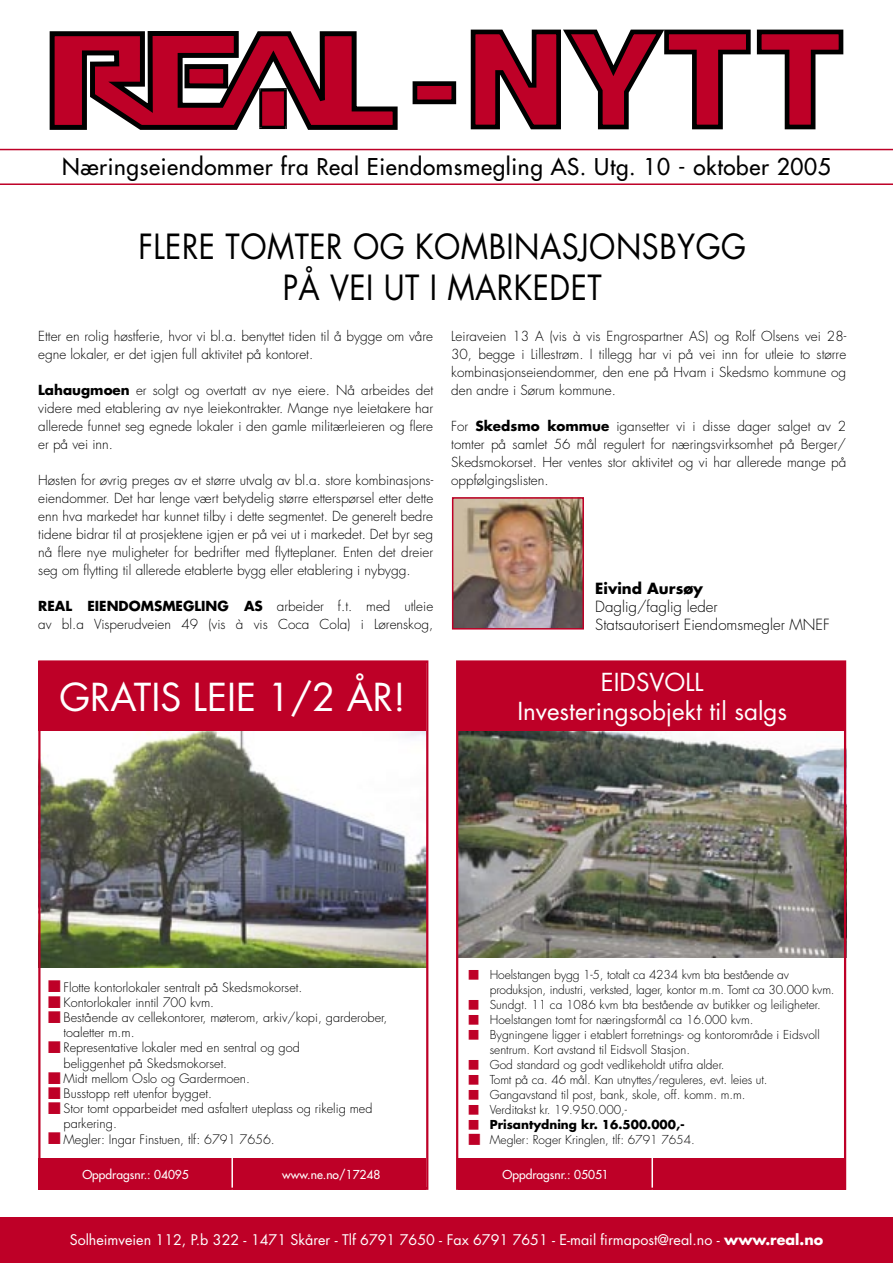
<style>
.page{position:relative;width:893px;height:1263px;background:#fff}
.page>*{position:absolute;margin:0;border:0;box-sizing:border-box;transform-origin:0 0}
.t1{font:37.5px "Futura";color:#fff}
.t2{font:33.75px/40.5px "Futura";letter-spacing:.015em;color:#000;text-align:center;scale:.9 1}
.t3{font:24.15px "Futura";color:#fff}
.t4{font:22.5px "Futura";letter-spacing:.03em;color:#000}
.t5{font:300 15px "Futura";color:#000}
.t6{font:700 15px "Futura";color:#000}
.t7{font:14.25px "Futura";color:#fff}
.t8{font:300 13.5px/18px "Futura";color:#000;text-align:justify}
.t9{font:300 12.6px/15.1px "Futura";color:#000}
.t10{font:300 12px/15px "Futura";color:#000}
.t11{font:12px "Futura";color:#fff}
.t12{font:700 12px "Futura";color:#000}
.s1{font-weight:700}
</style>
<div class="page">
<div style="left:0;top:1217px;width:893px;height:46px;background:#be0027"></div>
<svg style="left:50px;top:31px;width:348px;height:99px"></svg>
<svg style="left:413px;top:30px;width:430px;height:99px"></svg>
<svg style="left:0;top:149px;width:893px;height:36px"></svg>
<img style="left:455px;top:500px;width:126px;height:126px">
<div style="left:452px;top:497px;width:132px;height:132px;border:2px solid #be0027"></div>
<div style="left:458px;top:661px;width:388px;height:70px;background:#be0027"></div>
<img style="left:459px;top:731px;width:384px;height:226px">
<div style="left:458px;top:1158px;width:388px;height:32px;background:#be0027"></div>
<hr style="left:651px;top:1158px;width:2px;height:32px;background:#fff">
<div style="left:38px;top:661px;width:388px;height:70px;background:#be0027"></div>
<img style="left:41px;top:731px;width:384px;height:236px">
<div style="left:38px;top:1158px;width:388px;height:32px;background:#be0027"></div>
<hr style="left:231px;top:1158px;width:2px;height:32px;background:#fff">
<div style="left:38px;top:660px;width:390px;height:530px;border:2px solid #be0027"></div>
<div style="left:456px;top:660px;width:390px;height:530px;border:2px solid #be0027"></div>
<p class="t4" style="left:62px;top:152px;width:770px">Næringseiendommer fra Real Eiendomsmegling AS. Utg. 10 - oktober 2005</p>
<p class="t2" style="left:138px;top:227px;width:677px">FLERE TOMTER OG KOMBINASJONSBYGG<br>PÅ VEI UT I MARKEDET</p>
<p class="t8" style="left:38px;top:328px;width:396px">Etter en rolig høstferie, hvor vi bl.a. benyttet tiden til å bygge om våre egne lokaler, er det igjen full aktivitet på kontoret.</p>
<p class="t8" style="left:38px;top:382px;width:396px"><span class="s1">Lahaugmoen</span> er solgt og overtatt av nye eiere. Nå arbeides det videre med etablering av nye leiekontrakter. Mange nye leietakere har allerede funnet seg egnede lokaler i den gamle militærleieren og flere er på vei inn.</p>
<p class="t8" style="left:38px;top:472px;width:396px">Høsten for øvrig preges av et større utvalg av bl.a. store kombinasjons&shy;eiendommer. Det har lenge vært betydelig større etterspørsel etter dette enn hva markedet har kunnet tilby i dette segmentet. De generelt bedre tidene bidrar til at prosjektene igjen er på vei ut i markedet. Det byr seg nå flere nye muligheter for bedrifter med flytteplaner. Enten det dreier seg om flytting til allerede etablerte bygg eller etablering i nybygg.</p>
<p class="t8" style="left:38px;top:598px;width:396px"><span class="s1">REAL EIENDOMSMEGLING AS</span> arbeider f.t. med utleie av bl.a Visperudveien 49 (vis à vis Coca Cola) i Lørenskog,</p>
<p class="t1" style="left:60px;top:673px;width:348px">GRATIS LEIE 1/2 ÅR!</p>
<p class="t8" style="left:451px;top:328px;width:396px">Leiraveien 13 A (vis à vis Engrospartner AS) og Rolf Olsens vei 28- 30, begge i Lillestrøm. I tillegg har vi på vei inn for utleie to større kombinasjonseiendommer, den ene på Hvam i Skedsmo kommune og den andre i Sørum kommune.</p>
<p class="t8" style="left:451px;top:418px;width:396px">For <span class="s1">Skedsmo kommue</span> igansetter vi i disse dager salget av 2 tomter på samlet 56 mål regulert for næringsvirksomhet på Berger/ Skedsmokorset. Her ventes stor aktivitet og vi har allerede mange på oppfølgingslisten.</p>
<p class="t6" style="left:595px;top:578px;width:109px">Eivind Aursøy</p>
<p class="t5" style="left:595px;top:597px;width:124px">Daglig/faglig leder</p>
<p class="t5" style="left:595px;top:615px;width:236px">Statsautorisert Eiendomsmegler MNEF</p>
<p class="t3" style="left:601px;top:667px;width:104px">EIDSVOLL</p>
<p class="t3" style="left:517px;top:696px;width:271px">Investeringsobjekt til salgs</p>
<p class="t9" style="left:64px;top:980px;width:240px">Flotte kontorlokaler sentralt på Skedsmokorset.</p>
<p class="t9" style="left:64px;top:995px;width:152px">Kontorlokaler inntil 700 kvm.</p>
<p class="t9" style="left:64px;top:1010px;width:325px">Bestående av cellekontorer, møterom, arkiv/kopi, garderober, toaletter m.m.</p>
<p class="t9" style="left:64px;top:1040px;width:238px">Representative lokaler med en sentral og god beliggenhet på Skedsmokorset.</p>
<p class="t9" style="left:64px;top:1071px;width:188px">Midt mellom Oslo og Gardermoen.</p>
<p class="t9" style="left:64px;top:1086px;width:150px">Busstopp rett utenfor bygget.</p>
<p class="t9" style="left:64px;top:1101px;width:310px">Stor tomt opparbeidet med asfaltert uteplass og rikelig med parkering.</p>
<p class="t9" style="left:64px;top:1132px;width:213px">Megler: Ingar Finstuen, tlf: 6791 7656.</p>
<p class="t11" style="left:82px;top:1167px;width:108px">Oppdragsnr.: 04095</p>
<p class="t11" style="left:282px;top:1167px;width:100px">www.ne.no/17248</p>
<p class="t10" style="left:490px;top:968px;width:346px">Hoelstangen bygg 1-5, totalt ca 4234 kvm bta bestående av produksjon, industri, verksted, lager, kontor m.m. Tomt ca 30.000 kvm.</p>
<p class="t10" style="left:490px;top:998px;width:332px">Sundgt. 11 ca 1086 kvm bta bestående av butikker og leiligheter.</p>
<p class="t10" style="left:490px;top:1013px;width:265px">Hoelstangen tomt for næringsformål ca 16.000 kvm.</p>
<p class="t10" style="left:490px;top:1028px;width:331px">Bygningene ligger i etablert forretnings- og kontorområde i Eidsvoll sentrum. Kort avstand til Eidsvoll Stasjon.</p>
<p class="t10" style="left:490px;top:1058px;width:236px">God standard og godt vedlikeholdt utifra alder.</p>
<p class="t10" style="left:490px;top:1073px;width:279px">Tomt på ca. 46 mål. Kan utnyttes/reguleres, evt. leies ut.</p>
<p class="t10" style="left:490px;top:1088px;width:257px">Gangavstand til post, bank, skole, off. komm. m.m.</p>
<p class="t10" style="left:490px;top:1103px;width:139px">Verditakst kr. 19.950.000,-</p>
<p class="t12" style="left:490px;top:1117px;width:197px">Prisantydning kr. 16.500.000,-</p>
<p class="t10" style="left:490px;top:1133px;width:207px">Megler: Roger Kringlen, tlf: 6791 7654.</p>
<p class="t11" style="left:502px;top:1167px;width:108px">Oppdragsnr.: 05051</p>
<p class="t7" style="left:70px;top:1231px;width:755px">Solheimveien 112, P.b 322 - 1471 Skårer - Tlf 6791 7650 - Fax 6791 7651 - E-mail firmapost@real.no - <span class="s1">www.real.no</span></p>
</div>
